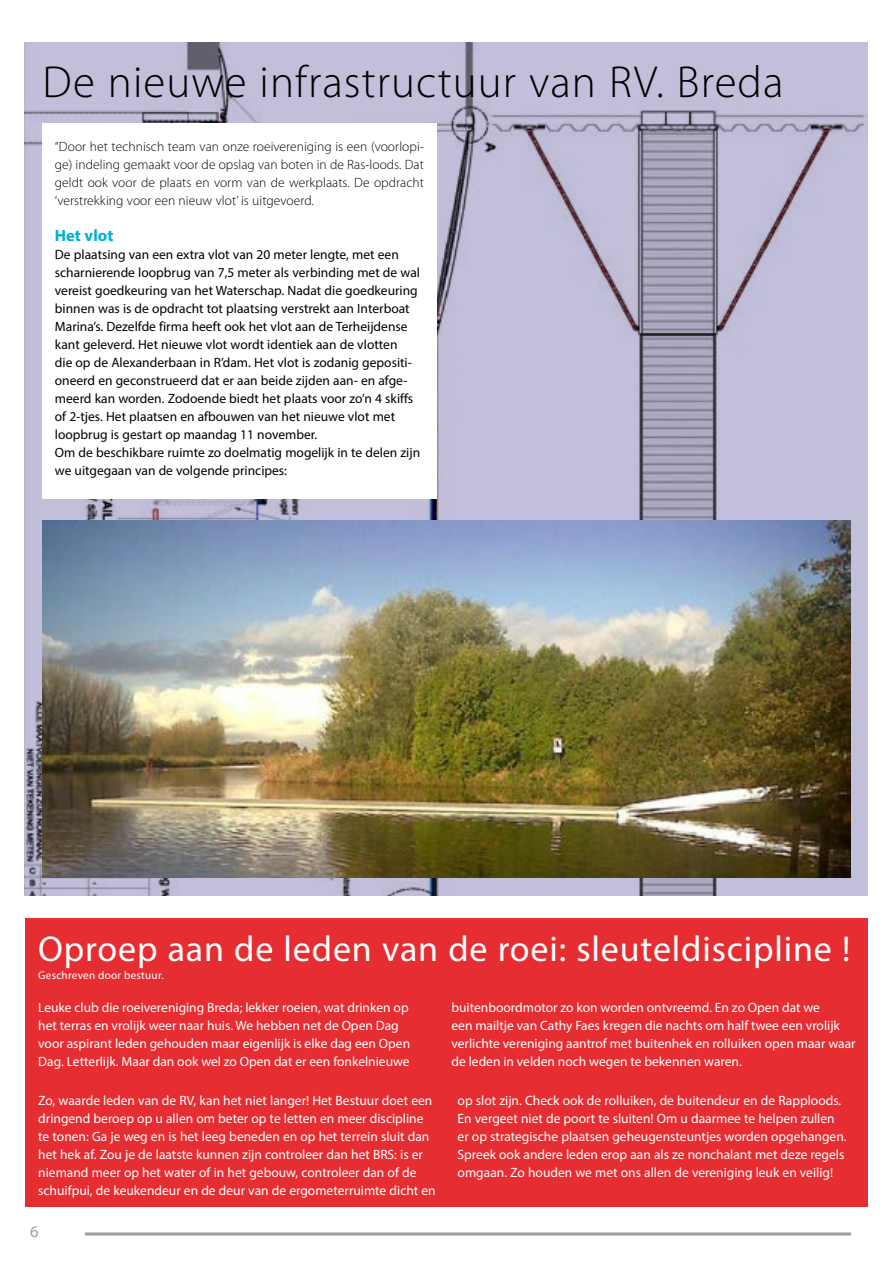
<style>
.page{position:relative;width:893px;height:1263px;background:#fff}
.page>*{position:absolute;margin:0;border:0;box-sizing:border-box;transform-origin:0 0}
.t1{font:300 45px "Myriad Pro";letter-spacing:.025em;color:#000}
.t2{font:36px "Myriad Pro";letter-spacing:.025em;color:#fff}
.t3{font:700 16.5px "Myriad Pro";color:#00afd6}
.t4{font:16.5px "Myriad Pro";color:#9d9d9c}
.t5{font:13.5px/18px "Myriad Pro";color:#fff}
.t6{font:13.5px/18px "Myriad Pro";color:#000}
.t7{font:300 13.5px/18px "Myriad Pro";letter-spacing:.005em;color:#000;text-align:justify}
.t8{font:11.25px "Myriad Pro";letter-spacing:.02em;color:#fff}
</style>
<div class="page">
<hr style="left:85px;top:1232px;width:766px;height:3px;background:#9d9d9c">
<img style="left:25px;top:43px;width:843px;height:853px">
<div style="left:42px;top:124px;width:395px;height:375px;background:#fff"></div>
<div style="left:26px;top:918px;width:842px;height:289px;background:#e62d32"></div>
<img style="left:43px;top:520px;width:807px;height:357px">
<h1 class="t1" style="left:43px;top:54px;width:742px">De nieuwe infrastructuur van RV. Breda</h1>
<p class="t7" style="left:55px;top:137px;width:371px">“Door het technisch team van onze roeivereniging is een (voorlopi&shy;ge) indeling gemaakt voor de opslag van boten in de Ras-loods. Dat geldt ook voor de plaats en vorm van de werkplaats. De opdracht ‘verstrekking voor een nieuw vlot’ is uitgevoerd.</p>
<p class="t3" style="left:55px;top:224px;width:60px">Het vlot</p>
<p class="t6" style="left:55px;top:245px;width:367px">De plaatsing van een extra vlot van 20 meter lengte, met een scharnierende loopbrug van 7,5 meter als verbinding met de wal vereist goedkeuring van het Waterschap. Nadat die goedkeuring binnen was is de opdracht tot plaatsing verstrekt aan Interboat Marina’s. Dezelfde firma heeft ook het vlot aan de Terheijdense kant geleverd. Het nieuwe vlot wordt identiek aan de vlotten<br>die op de Alexanderbaan in R’dam. Het vlot is zodanig gepositi&shy;oneerd en geconstrueerd dat er aan beide zijden aan- en afge&shy;meerd kan worden. Zodoende biedt het plaats voor zo’n 4 skiffs of 2-tjes. Het plaatsen en afbouwen van het nieuwe vlot met loopbrug is gestart op maandag 11 november.<br>Om de beschikbare ruimte zo doelmatig mogelijk in te delen zijn we uitgegaan van de volgende principes:</p>
<h2 class="t2" style="left:38px;top:926px;width:814px">Oproep aan de leden van de roei: sleuteldiscipline !</h2>
<p class="t8" style="left:38px;top:968px;width:127px">Geschreven door bestuur.</p>
<p class="t5" style="left:38px;top:998px;width:373px">Leuke club die roeivereniging Breda; lekker roeien, wat drinken op het terras en vrolijk weer naar huis. We hebben net de Open Dag voor aspirant leden gehouden maar eigenlijk is elke dag een Open Dag. Letterlijk. Maar dan ook wel zo Open dat er een fonkelnieuwe</p>
<p class="t5" style="left:451px;top:998px;width:406px">buitenboordmotor zo kon worden ontvreemd. En zo Open dat we<br>een mailtje van Cathy Faes kregen die nachts om half twee een vrolijk verlichte vereniging aantrof met buitenhek en rolluiken open maar waar de leden in velden noch wegen te bekennen waren.</p>
<p class="t5" style="left:38px;top:1091px;width:399px">Zo, waarde leden van de RV, kan het niet langer! Het Bestuur doet een dringend beroep op u allen om beter op te letten en meer discipline te tonen: Ga je weg en is het leeg beneden en op het terrein sluit dan het hek af. Zou je de laatste kunnen zijn controleer dan het BRS: is er niemand meer op het water of in het gebouw, controleer dan of de schuifpui, de keukendeur en de deur van de ergometerruimte dicht en</p>
<p class="t5" style="left:458px;top:1091px;width:390px">op slot zijn. Check ook de rolluiken, de buitendeur en de Rapploods.<br>En vergeet niet de poort te sluiten! Om u daarmee te helpen zullen er op strategische plaatsen geheugensteuntjes worden opgehangen.<br>Spreek ook andere leden erop aan als ze nonchalant met deze regels omgaan. Zo houden we met ons allen de vereniging leuk en veilig!</p>
<p class="t4" style="left:30px;top:1221px;width:10px">6</p>
</div>
